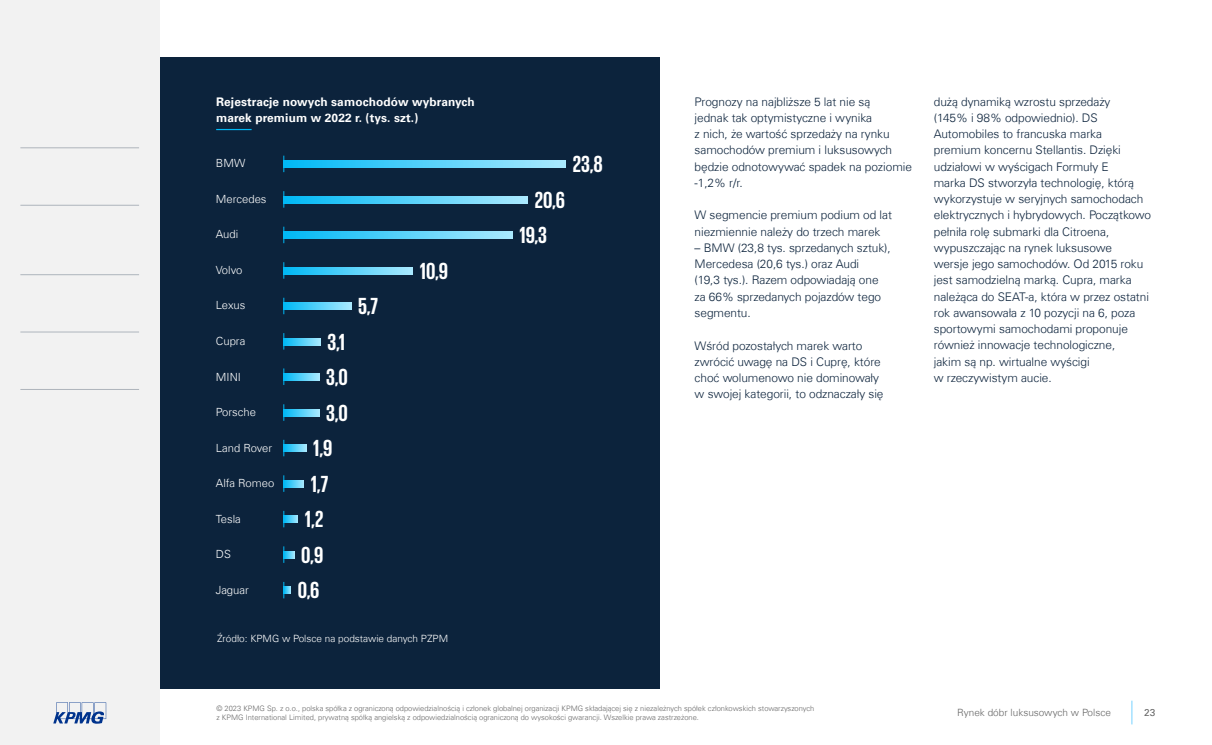
<style>
.page{position:relative;width:1212px;height:745px;background:#fff}
.page>*{position:absolute;margin:0;border:0;box-sizing:border-box;transform-origin:0 0}
.t1{font:700 23.75px "KPMG";color:#fff}
.t2{font:300 11.88px/16.2px "Universfor KPMG";letter-spacing:-.005em;color:#0c233c}
.t3{font:700 11.88px/16.2px "Universfor KPMG";letter-spacing:.01em;color:#fff}
.t4{font:300 11.25px "Universfor KPMG";color:#fff}
.t5{font:300 10px "Universfor KPMG";color:#fff}
.t6{font:300 10px "Universfor KPMG";color:#666}
.t7{font:10px "Universfor KPMG";color:#666}
.t8{font:300 7.5px/9px "Universfor KPMG";color:#666}
</style>
<div class="page">
<div style="left:139px;top:57px;width:521px;height:630px;background:#0c233c"></div>
<hr style="left:216px;top:129px;width:36px;height:1px;background:#00b8f5">
<svg style="left:283px;top:581px;width:8px;height:17px"></svg>
<svg style="left:283px;top:546px;width:11px;height:16px"></svg>
<svg style="left:283px;top:515px;width:15px;height:7px"></svg>
<svg style="left:283px;top:480px;width:21px;height:7px"></svg>
<svg style="left:283px;top:444px;width:23px;height:7px"></svg>
<svg style="left:283px;top:409px;width:36px;height:7px"></svg>
<svg style="left:283px;top:373px;width:36px;height:7px"></svg>
<svg style="left:283px;top:338px;width:37px;height:7px"></svg>
<svg style="left:283px;top:302px;width:68px;height:7px"></svg>
<svg style="left:283px;top:267px;width:130px;height:7px"></svg>
<svg style="left:283px;top:231px;width:229px;height:7px;background:#54d0f9"></svg>
<svg style="left:283px;top:196px;width:245px;height:7px;background:#54d0f9"></svg>
<svg style="left:283px;top:160px;width:283px;height:7px;background:#54d0f9"></svg>
<svg style="left:1131px;top:700px;width:1px;height:24px"></svg>
<div style="left:0;top:0;width:159px;height:744px;background:#f2f2f2"></div>
<svg style="left:53px;top:702px;width:53px;height:21px"></svg>
<hr style="left:20px;top:147px;width:119px;height:1px;background:#0c233c">
<hr style="left:20px;top:205px;width:119px;height:1px;background:#0c233c">
<hr style="left:20px;top:274px;width:119px;height:1px;background:#0c233c">
<hr style="left:20px;top:331px;width:119px;height:1px;background:#0c233c">
<hr style="left:20px;top:389px;width:119px;height:1px;background:#0c233c">
<p class="t3" style="left:216px;top:93px;width:260px">Rejestracje nowych samochodów wybranych marek premium w 2022 r. (tys. szt.)</p>
<p class="t4" style="left:216px;top:156px;width:31px">BMW</p>
<p class="t4" style="left:216px;top:192px;width:52px">Mercedes</p>
<p class="t4" style="left:216px;top:227px;width:24px">Audi</p>
<p class="t4" style="left:216px;top:263px;width:28px">Volvo</p>
<h1 class="t1" style="left:420px;top:259px;width:30px">10,9</h1>
<p class="t4" style="left:216px;top:298px;width:31px">Lexus</p>
<h1 class="t1" style="left:358px;top:294px;width:22px">5,7</h1>
<p class="t4" style="left:216px;top:334px;width:31px">Cupra</p>
<h1 class="t1" style="left:328px;top:329px;width:19px">3,1</h1>
<p class="t4" style="left:216px;top:369px;width:26px">MINI</p>
<h1 class="t1" style="left:326px;top:365px;width:23px">3,0</h1>
<p class="t4" style="left:216px;top:405px;width:42px">Porsche</p>
<h1 class="t1" style="left:326px;top:400px;width:23px">3,0</h1>
<p class="t4" style="left:216px;top:440px;width:58px">Land Rover</p>
<h1 class="t1" style="left:313px;top:436px;width:21px">1,9</h1>
<p class="t4" style="left:216px;top:476px;width:60px">Alfa Romeo</p>
<p class="t4" style="left:216px;top:511px;width:26px">Tesla</p>
<h1 class="t1" style="left:311px;top:471px;width:19px">1,7</h1>
<h1 class="t1" style="left:305px;top:507px;width:20px">1,2</h1>
<p class="t4" style="left:216px;top:547px;width:16px">DS</p>
<h1 class="t1" style="left:301px;top:542px;width:23px">0,9</h1>
<p class="t4" style="left:216px;top:582px;width:34px">Jaguar</p>
<h1 class="t1" style="left:298px;top:578px;width:23px">0,6</h1>
<p class="t5" style="left:217px;top:632px;width:233px">Źródło: KPMG w Polsce na podstawie danych PZPM</p>
<h1 class="t1" style="left:535px;top:187px;width:32px">20,6</h1>
<h1 class="t1" style="left:519px;top:223px;width:29px">19,3</h1>
<h1 class="t1" style="left:573px;top:152px;width:31px">23,8</h1>
<p class="t2" style="left:694px;top:93px;width:219px">Prognozy na najbliższe 5 lat nie są<br>jednak tak optymistyczne i wynika<br>z nich, że wartość sprzedaży na rynku samochodów premium i luksusowych będzie odnotowywać spadek na poziomie -1,2% r/r.</p>
<p class="t2" style="left:694px;top:207px;width:199px">W segmencie premium podium od lat niezmiennie należy do trzech marek</p>
<p class="t2" style="left:694px;top:239px;width:198px">– BMW (23,8 tys. sprzedanych sztuk),<br>Mercedesa (20,6 tys.) oraz Audi<br>(19,3 tys.). Razem odpowiadają one za 66% sprzedanych pojazdów tego segmentu.</p>
<p class="t2" style="left:694px;top:337px;width:190px">Wśród pozostałych marek warto zwrócić uwagę na DS i Cuprę, które choć wolumenowo nie dominowały w swojej kategorii, to odznaczały się</p>
<p class="t2" style="left:934px;top:93px;width:219px">dużą dynamiką wzrostu sprzedaży<br>(145% i 98% odpowiednio). DS Automobiles to francuska marka premium koncernu Stellantis. Dzięki udziałowi w wyścigach Formuły E<br>marka DS stworzyła technologię, którą wykorzystuje w seryjnych samochodach elektrycznych i hybrydowych. Początkowo pełniła rolę submarki dla Citroena, wypuszczając na rynek luksusowe<br>wersje jego samochodów. Od 2015 roku jest samodzielną marką. Cupra, marka należąca do SEAT-a, która w przez ostatni rok awansowała z 10 pozycji na 6, poza sportowymi samochodami proponuje również innowacje technologiczne,<br>jakim są np. wirtualne wyścigi<br>w rzeczywistym aucie.</p>
<p class="t8" style="left:217px;top:703px;width:599px">© 2023 KPMG Sp. z o.o., polska spółka z ograniczoną odpowiedzialnością i członek globalnej organizacji KPMG składającej się z niezależnych spółek członkowskich stowarzyszonych z KPMG International Limited, prywatną spółką angielską z odpowiedzialnością ograniczoną do wysokości gwarancji. Wszelkie prawa zastrzeżone.</p>
<p class="t6" style="left:957px;top:706px;width:155px">Rynek dóbr luksusowych w Polsce</p>
<p class="t7" style="left:1144px;top:706px;width:13px">23</p>
</div>
